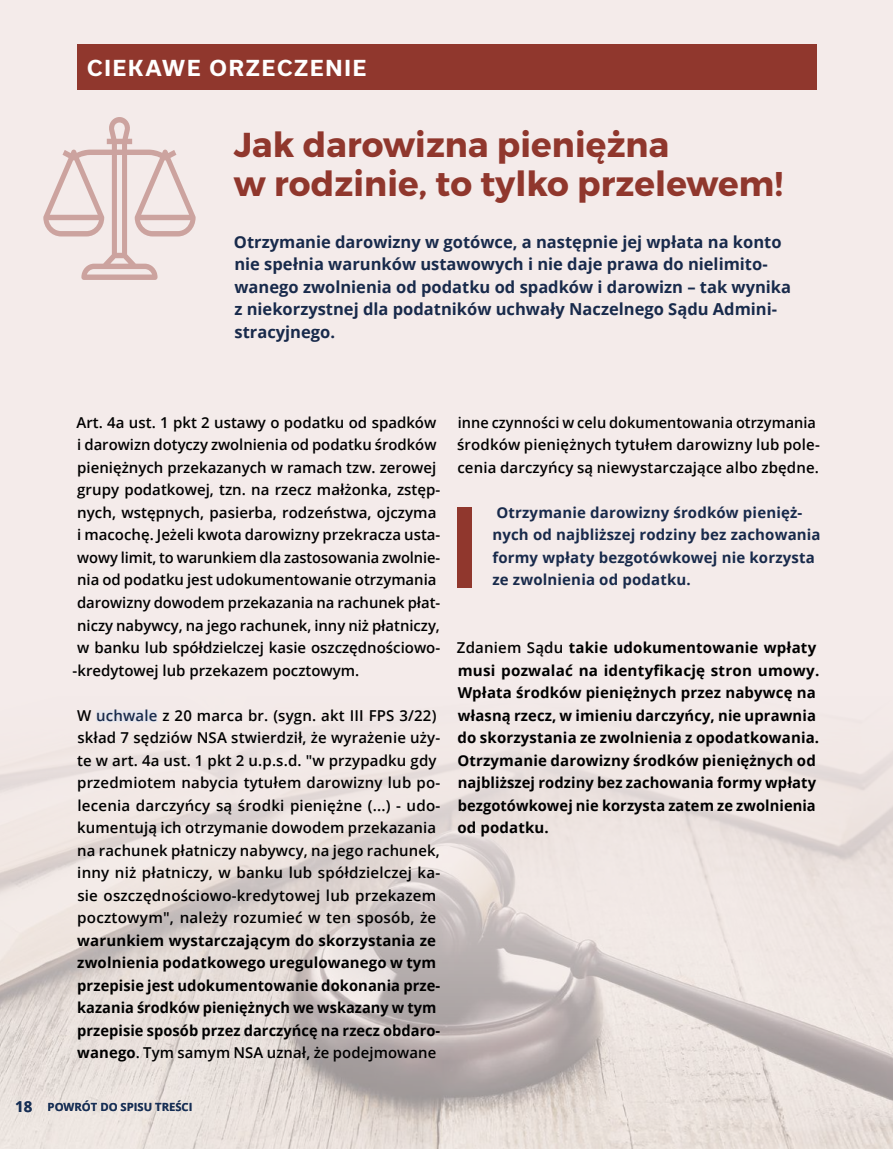
<style>
.page{position:relative;width:893px;height:1149px;background:#fff}
.page>*{position:absolute;margin:0;border:0;box-sizing:border-box;transform-origin:0 0}
.t1{font:34.5px/39px "Trueno Bd";letter-spacing:.005em;color:#90372d}
.t2{font:700 21px "Usual";letter-spacing:.09em;color:#fff}
.t3{font:700 16.5px/22.5px "Open Sans";color:#182a4b}
.t4{font:600 15px/22.5px "Open Sans";color:#000}
.t5{font:700 15px/22.5px "Open Sans";letter-spacing:.01em;color:#000}
.t6{font:700 15px/22.5px "Open Sans";letter-spacing:.01em;color:#182a4b}
.t7{font:700 11.25px "Open Sans";color:#152e55}
.s1{color:#182a4b}
.s2{font-weight:600}
.s3{font-size:15px}
</style>
<div class="page">
<div style="left:0;top:0;width:893px;height:1148px;background:#f4ebea"></div>
<div style="left:77px;top:45px;width:739px;height:45px;background:#90372d"></div>
<svg style="left:43px;top:117px;width:153px;height:163px"></svg>
<img style="left:0;top:736px;width:893px;height:412px">
<div style="left:96px;top:710px;width:62px;height:12px;background:#e8e7ed"></div>
<div style="left:457px;top:507px;width:14px;height:80px;background:#90372d"></div>
<h2 class="t2" style="left:87px;top:56px;width:281px">CIEKAWE ORZECZENIE</h2>
<h1 class="t1" style="left:234px;top:126px;width:551px">Jak darowizna pieniężna<br>w rodzinie, to tylko przelewem!</h1>
<p class="t3" style="left:234px;top:230px;width:559px">Otrzymanie darowizny w gotówce, a następnie jej wpłata na konto nie spełnia warunków ustawowych i nie daje prawa do nielimito&shy;wanego zwolnienia od podatku od spadków i darowizn – tak wynika z niekorzystnej dla podatników uchwały Naczelnego Sądu Admini&shy;stracyjnego.</p>
<p class="t4" style="left:77px;top:410px;width:361px">Art. 4a ust. 1 pkt 2 ustawy o podatku od spadków</p>
<p class="t4" style="left:77px;top:433px;width:361px">i darowizn dotyczy zwolnienia od podatku środków</p>
<p class="t4" style="left:77px;top:455px;width:361px">pieniężnych przekazanych w ramach tzw. zerowej</p>
<p class="t4" style="left:77px;top:478px;width:365px">grupy podatkowej, tzn. na rzecz małżonka, zstęp-</p>
<p class="t4" style="left:77px;top:500px;width:361px">nych, wstępnych, pasierba, rodzeństwa, ojczyma</p>
<p class="t4" style="left:77px;top:523px;width:364px">i macochę. Jeżeli kwota darowizny przekracza usta-</p>
<p class="t4" style="left:77px;top:545px;width:364px">wowy limit, to warunkiem dla zastosowania zwolnie-</p>
<p class="t4" style="left:77px;top:568px;width:361px">nia od podatku jest udokumentowanie otrzymania</p>
<p class="t4" style="left:77px;top:590px;width:365px">darowizny dowodem przekazania na rachunek płat-</p>
<p class="t4" style="left:77px;top:613px;width:364px">niczy nabywcy, na jego rachunek, inny niż płatniczy,</p>
<p class="t4" style="left:77px;top:635px;width:364px">w banku lub spółdzielczej kasie oszczędnościowo-</p>
<p class="t4" style="left:73px;top:658px;width:288px">-kredytowej lub przekazem pocztowym.</p>
<p class="t4" style="left:77px;top:703px;width:365px">W <span class="s1">uchwale</span> z 20 marca br. (sygn. akt III FPS 3/22) skład 7 sędziów NSA stwierdził, że wyrażenie uży&shy;te w art. 4a ust. 1 pkt 2 u.p.s.d. "w przypadku gdy przedmiotem nabycia tytułem darowizny lub po&shy;lecenia darczyńcy są środki pieniężne (...) - udo&shy;kumentują ich otrzymanie dowodem przekazania na rachunek płatniczy nabywcy, na jego rachunek, inny niż płatniczy, w banku lub spółdzielczej ka&shy;sie oszczędnościowo-kredytowej lub przekazem pocztowym", należy rozumieć w ten sposób, że</p>
<p class="t5" style="left:77px;top:928px;width:365px">warunkiem wystarczającym do skorzystania ze zwolnienia podatkowego uregulowanego w tym przepisie jest udokumentowanie dokonania prze&shy;kazania środków pieniężnych we wskazany w tym przepisie sposób przez darczyńcę na rzecz obdaro&shy;wanego<span class="s2">. Tym samym NSA uznał, że podejmowane</span></p>
<p class="t7" style="left:15px;top:1098px;width:179px"><span class="s3">18</span> POWRÓT DO SPISU TREŚCI</p>
<p class="t4" style="left:457px;top:410px;width:364px">inne czynności w celu dokumentowania otrzymania środków pieniężnych tytułem darowizny lub pole&shy;cenia darczyńcy są niewystarczające albo zbędne.</p>
<p class="t6" style="left:492px;top:500px;width:330px">Otrzymanie darowizny środków pienięż&shy;nych od najbliższej rodziny bez zachowania formy wpłaty bezgotówkowej nie korzysta ze zwolnienia od podatku.</p>
<p class="t5" style="left:457px;top:635px;width:364px"><span class="s2">Zdaniem Sądu</span> takie udokumentowanie wpłaty musi pozwalać na identyfikację stron umowy.<br>Wpłata środków pieniężnych przez nabywcę na własną rzecz, w imieniu darczyńcy, nie uprawnia do skorzystania ze zwolnienia z opodatkowania.<br>Otrzymanie darowizny środków pieniężnych od najbliższej rodziny bez zachowania formy wpłaty bezgotówkowej nie korzysta zatem ze zwolnienia od podatku.</p>
</div>
